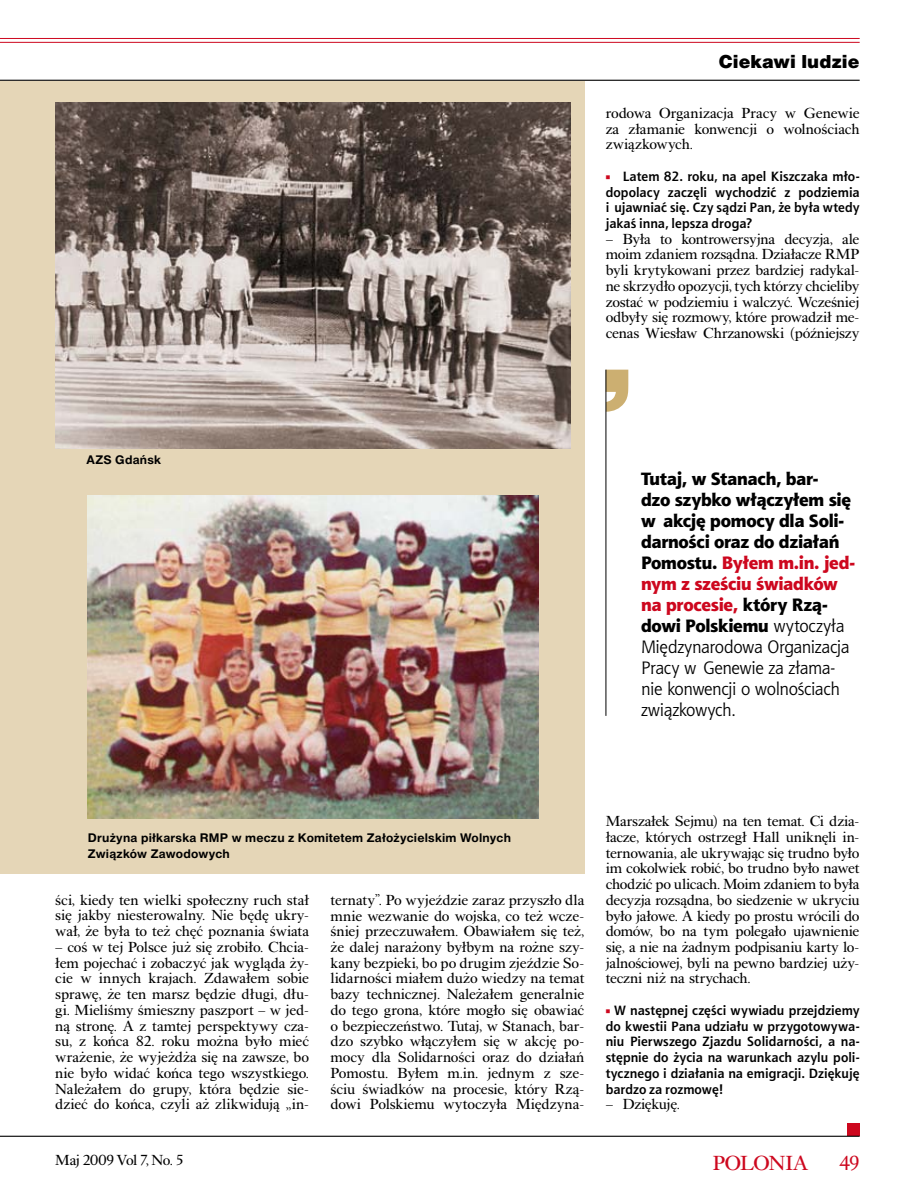
<style>
.page{position:relative;width:915px;height:1191px;background:#fff}
.page>*{position:absolute;margin:0;border:0;box-sizing:border-box;transform-origin:0 0}
.t1{font:21px "Alpha Book EFN";letter-spacing:-.04em;color:#cd071e;scale:1.05 1}
.t2{font:21px "Alpha Book EFN";letter-spacing:-.04em;color:#cd071e}
.t3{font:18px/21px "Aerton EFN Black";letter-spacing:-.015em;color:#000}
.t4{font:18px/21px "Aerton EFN";letter-spacing:-.02em;color:#000}
.t5{font:18px "Switzer EFN Black";letter-spacing:.005em;color:#000}
.t6{font:15px/15.8px "Alpha Book EFN";letter-spacing:-.015em;color:#000;text-align:justify;scale:1.05 1}
.t7{font:700 13.5px/15.8px "Aerton EFN";letter-spacing:.005em;color:#000;text-align:justify}
.t8{font:700 12px/15.8px "Switzer EFN";letter-spacing:.02em;color:#000}
.s1{color:#cd071e}
.s2{font-family:"Aerton EFN"}
</style>
<div class="page">
<div style="left:0;top:81px;width:584px;height:792px;background:#e5d6b7"></div>
<img style="left:87px;top:495px;width:451px;height:324px">
<img style="left:55px;top:102px;width:515px;height:346px">
<div style="left:846px;top:1123px;width:13px;height:12px;background:#cd071e"></div>
<svg style="left:606px;top:369px;width:22px;height:43px"></svg>
<hr style="left:605px;top:369px;width:1px;height:347px;background:#000">
<hr style="left:0;top:38px;width:859px;height:1px;background:#cd071e">
<hr style="left:0;top:42px;width:859px;height:1px;background:#cd071e">
<hr style="left:0;top:80px;width:859px;height:1px;background:#000">
<hr style="left:0;top:1135px;width:859px;height:1px;background:#000">
<p class="t5" style="left:718px;top:51px;width:142px">Ciekawi ludzie</p>
<p class="t6" style="left:605px;top:105px;width:243px">rodowa Organizacja Pracy w Genewie za złamanie konwencji o wolnościach związkowych.</p>
<p class="t7" style="left:605px;top:168px;width:255px;text-indent:17px">Latem 82. roku, na apel Kiszczaka mło&shy;dopolacy zaczęli wychodzić z podziemia i ujawniać się. Czy sądzi Pan, że była wtedy jakaś inna, lepsza droga?</p>
<p class="t6" style="left:605px;top:231px;width:243px">– Była to kontrowersyjna decyzja, ale moim zdaniem rozsądna. Działacze RMP byli krytykowani przez bardziej radykal&shy;ne skrzydło opozycji, tych którzy chcieliby zostać w podziemiu i walczyć. Wcześniej odbyły się rozmowy, które prowadził me&shy;cenas Wiesław Chrzanowski (późniejszy</p>
<p class="t8" style="left:86px;top:452px;width:10px">AZS</p>
<p class="t8" style="left:115px;top:452px;width:47px">Gdańsk</p>
<p class="t3" style="left:640px;top:468px;width:216px">Tutaj, w Stanach, bar-<br>dzo szybko włączyłem się w akcję pomocy dla Soli&shy;darności oraz do działań<br>Pomostu. <span class="s1">Byłem m.in. jed&shy;nym z sześciu świadków na procesie,</span> który Rzą&shy;dowi Polskiemu <span class="s2">wytoczyła</span></p>
<p class="t4" style="left:640px;top:636px;width:210px">Międzynarodowa Organizacja<br>Pracy w Genewie za złama&shy;nie konwencji o wolnościach związkowych.</p>
<p class="t8" style="left:88px;top:829px;width:424px">Drużyna piłkarska RM P w meczu z Komitetem Założycielskim Wolnych<br>Związków Zawodowych</p>
<p class="t6" style="left:55px;top:892px;width:243px">ści, kiedy ten wielki społeczny ruch stał się jakby niesterowalny. Nie będę ukry&shy;wał, że była to też chęć poznania świata</p>
<p class="t6" style="left:55px;top:939px;width:243px">– coś w tej Polsce już się zrobiło. Chcia&shy;łem pojechać i zobaczyć jak wygląda ży&shy;cie w innych krajach. Zdawałem sobie sprawę, że ten marsz będzie długi, dłu&shy;gi. Mieliśmy śmieszny paszport – w jed&shy;ną stronę. A z tamtej perspektywy cza&shy;su, z końca 82. roku można było mieć wrażenie, że wyjeżdża się na zawsze, bo nie było widać końca tego wszystkiego.<br>Należałem do grupy, która będzie sie&shy;dzieć do końca, czyli aż zlikwidują „in-</p>
<p class="t6" style="left:330px;top:892px;width:243px">ternaty”. Po wyjeździe zaraz przyszło dla mnie wezwanie do wojska, co też wcze&shy;śniej przeczuwałem. Obawiałem się też, że dalej narażony byłbym na rożne szy&shy;kany bezpieki, bo po drugim zjeździe So&shy;lidarności miałem dużo wiedzy na temat bazy technicznej. Należałem generalnie do tego grona, które mogło się obawiać o bezpieczeństwo. Tutaj, w Stanach, bar&shy;dzo szybko włączyłem się w akcję po&shy;mocy dla Solidarności oraz do działań Pomostu. Byłem m.in. jednym z sze&shy;ściu świadków na procesie, który Rzą&shy;dowi Polskiemu wytoczyła Międzyna-</p>
<p class="t6" style="left:605px;top:813px;width:243px">Marszałek Sejmu) na ten temat. Ci dzia&shy;łacze, których ostrzegł Hall uniknęli in&shy;ternowania, ale ukrywając się trudno było im cokolwiek robić, bo trudno było nawet chodzić po ulicach. Moim zdaniem to była decyzja rozsądna, bo siedzenie w ukryciu było jałowe. A kiedy po prostu wrócili do domów, bo na tym polegało ujawnienie się, a nie na żadnym podpisaniu karty lo&shy;jalnościowej, byli na pewno bardziej uży&shy;teczni niż na strychach.</p>
<p class="t7" style="left:605px;top:1002px;width:255px;text-indent:9px">W następnej części wywiadu przejdziemy do kwestii Pana udziału w przygotowywa&shy;niu Pierwszego Zjazdu Solidarności, a na&shy;stępnie do życia na warunkach azylu poli&shy;tycznego i działania na emigracji. Dziękuję bardzo za rozmowę!</p>
<p class="t6" style="left:605px;top:1096px;width:72px">– Dziękuję.</p>
<p class="t6" style="left:55px;top:1152px;width:124px">Maj 2009 Vol 7, No. 5</p>
<h1 class="t1" style="left:712px;top:1150px;width:67px">POLONIA</h1>
<h1 class="t2" style="left:839px;top:1150px;width:22px">49</h1>
</div>
